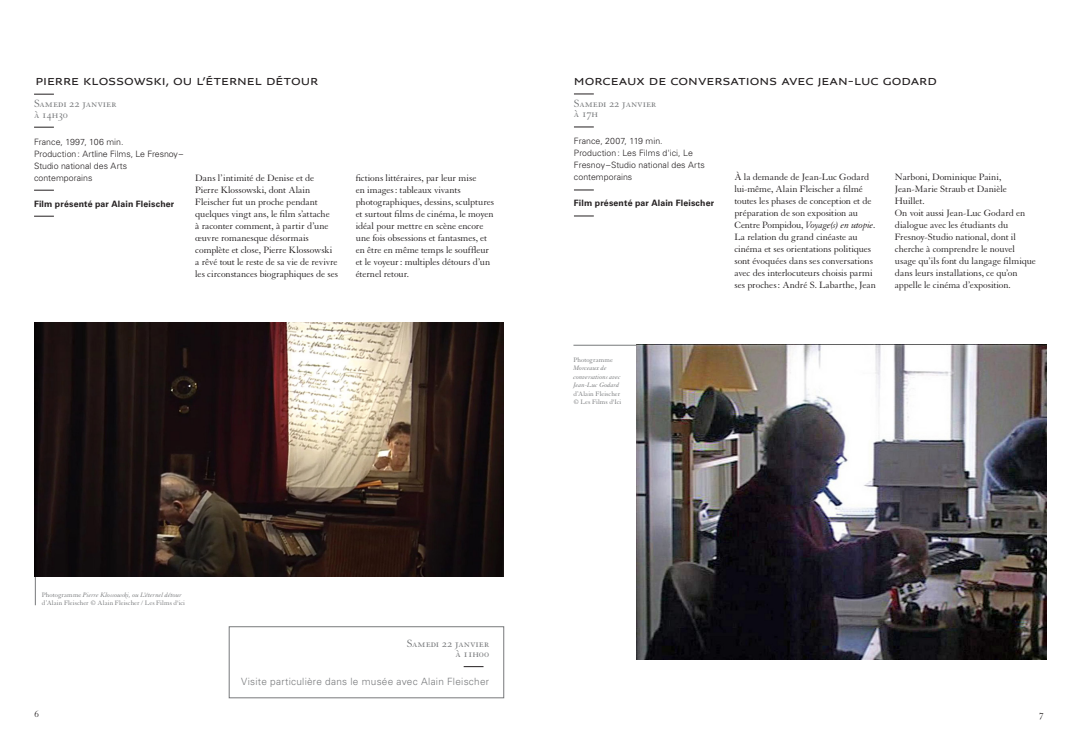
<style>
.page{position:relative;width:1078px;height:740px;background:#fff}
.page>*{position:absolute;margin:0;border:0;box-sizing:border-box;transform-origin:0 0}
.t1{font:11.5px/10.5px "Granjon LT Std";color:#77797b}
.t2{font:10px/12px "Granjon LT Std";letter-spacing:-.005em;color:#231f20}
.t3{font:10px "Louvre Sans Med";color:#231f20}
.t4{font:300 10px "Univers LT Std";letter-spacing:.025em;color:#77797b}
.t5{font:300 8.8px/12px "Univers LT Std";letter-spacing:.005em;color:#231f20}
.t6{font:700 8.8px "Univers LT Std";letter-spacing:.02em;color:#231f20}
.t7{font:7px/8.4px "Granjon LT Std";letter-spacing:.01em;color:#77797b}
.t8{font:italic 7px/8.4px "Granjon LT Std";letter-spacing:.005em;color:#77797b}
.s1{font-style:italic}
</style>
<div class="page">
<hr style="left:35px;top:574px;width:1px;height:31px;background:#77797b">
<svg style="left:574px;top:94px;width:19px;height:1px"></svg>
<svg style="left:574px;top:127px;width:19px;height:1px"></svg>
<svg style="left:574px;top:190px;width:19px;height:1px"></svg>
<svg style="left:574px;top:216px;width:19px;height:1px"></svg>
<img style="left:636px;top:344px;width:410px;height:316px">
<hr style="left:573px;top:345px;width:63px;height:1px;background:#77797b">
<svg style="left:34px;top:94px;width:20px;height:1px"></svg>
<svg style="left:34px;top:127px;width:20px;height:1px"></svg>
<svg style="left:34px;top:190px;width:20px;height:1px"></svg>
<svg style="left:34px;top:216px;width:20px;height:1px"></svg>
<img style="left:34px;top:322px;width:469px;height:255px">
<svg style="left:463px;top:666px;width:20px;height:1px"></svg>
<div style="left:229px;top:626px;width:275px;height:72px;border:1px solid #77797b"></div>
<p class="t3" style="left:35px;top:75px;width:284px">PIERRE KLOSSOWSKI, OU L’ÉTERNEL DÉTOUR</p>
<p class="t1" style="left:34px;top:98px;width:84px">Samedi 22 janvier à 14h30</p>
<p class="t5" style="left:34px;top:135px;width:151px">France, 1997, 106 min.<br>Production: Artline Films, Le Fresnoy–<br>Studio national des Arts contemporains</p>
<p class="t6" style="left:34px;top:198px;width:142px">Film présenté par Alain Fleischer</p>
<p class="t2" style="left:195px;top:172px;width:144px">Dans l’intimité de Denise et de Pierre Klossowski, dont Alain Fleischer fut un proche pendant quelques vingt ans, le film s’attache<br>à raconter comment, à partir d’une œuvre romanesque désormais complète et close, Pierre Klossowski a rêvé tout le reste de sa vie de revivre les circonstances biographiques de ses</p>
<p class="t2" style="left:355px;top:172px;width:140px">fictions littéraires, par leur mise<br>en images: tableaux vivants photographiques, dessins, sculptures et surtout films de cinéma, le moyen idéal pour mettre en scène encore une fois obsessions et fantasmes, et en être en même temps le souffleur et le voyeur: multiples détours d’un éternel retour.</p>
<p class="t7" style="left:42px;top:590px;width:144px">Photogramme <span class="s1">Pierre Klossowski, ou L'éternel détour </span>d’Alain Fleischer © Alain Fleischer / Les Films d'ici</p>
<p class="t1" style="left:406px;top:638px;width:84px;text-align:right">Samedi 22 janvier à 11h00</p>
<p class="t4" style="left:241px;top:675px;width:249px">Visite particulière dans le musée avec Alain Fleischer</p>
<p class="t3" style="left:574px;top:74px;width:364px">M ORCEAUX DE CONVERSATIONS AVEC JEAN-LUC GODARD</p>
<p class="t1" style="left:574px;top:98px;width:84px">Samedi 22 janvier à 17h</p>
<p class="t5" style="left:574px;top:135px;width:132px">France, 2007, 119 min.<br>Production: Les Films d'ici, Le<br>Fresnoy–Studio national des Arts contemporains</p>
<p class="t6" style="left:574px;top:198px;width:142px">Film présenté par Alain Fleischer</p>
<p class="t2" style="left:734px;top:171px;width:143px">À la demande de Jean-Luc Godard lui-même, Alain Fleischer a filmé toutes les phases de conception et de préparation de son exposition au Centre Pompidou, <span class="s1">Voyage(s) en utopie</span>.<br>La relation du grand cinéaste au cinéma et ses orientations politiques sont évoquées dans ses conversations avec des interlocuteurs choisis parmi ses proches: André S. Labarthe, Jean</p>
<p class="t2" style="left:894px;top:171px;width:142px">Narboni, Dominique Paini,<br>Jean-Marie Straub et Danièle<br>Huillet.<br>On voit aussi Jean-Luc Godard en dialogue avec les étudiants du<br>Fresnoy-Studio national, dont il cherche à comprendre le nouvel usage qu’ils font du langage filmique dans leurs installations, ce qu’on appelle le cinéma d’exposition.</p>
<p class="t7" style="left:573px;top:356px;width:41px">Photogramme</p>
<p class="t8" style="left:573px;top:364px;width:49px">Morceaux de conversations avec<br>Jean-Luc Godard</p>
<p class="t7" style="left:573px;top:389px;width:49px">d’Alain Fleischer © Les Films d'Ici</p>
<p class="t2" style="left:34px;top:708px;width:6px">6</p>
<p class="t2" style="left:1038px;top:708px;width:6px">7</p>
</div>
